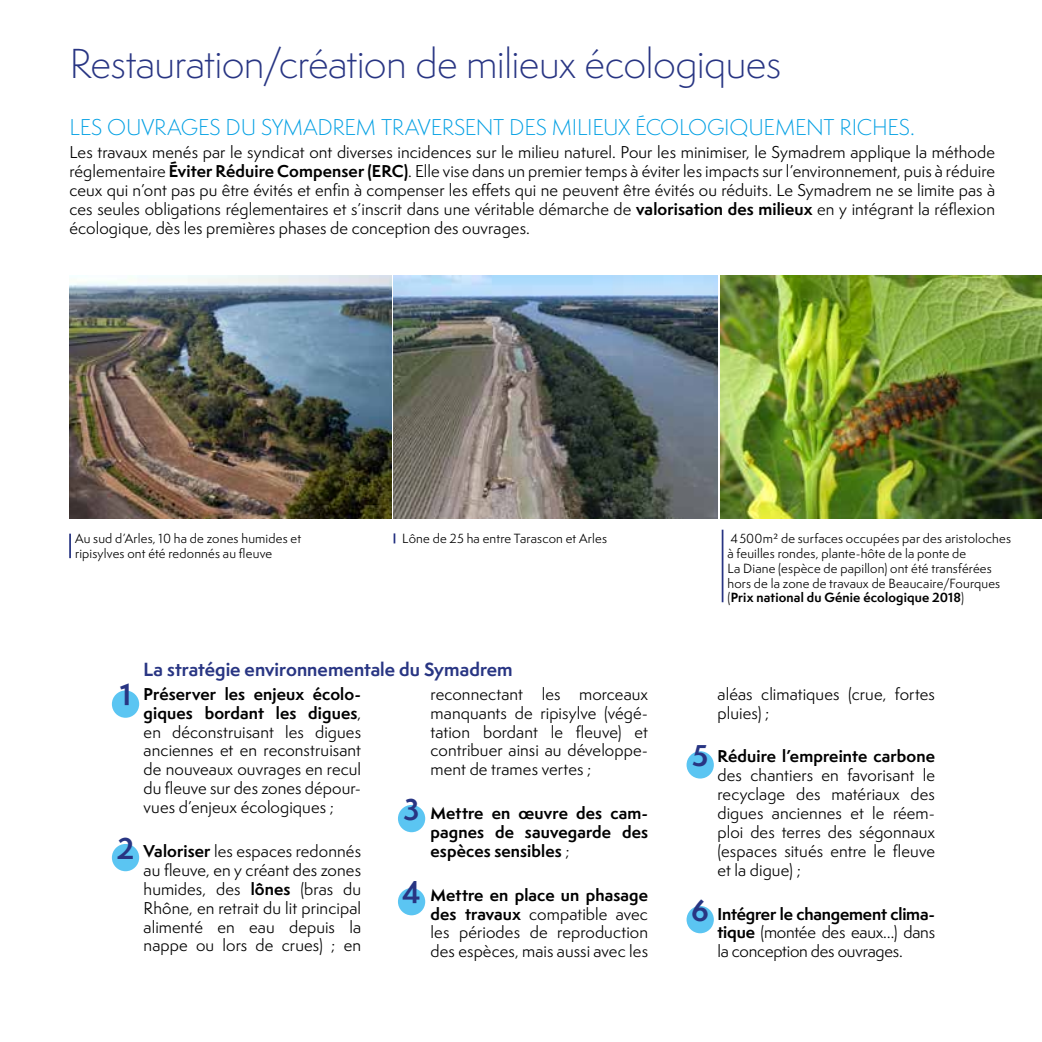
<style>
.page{position:relative;width:1042px;height:1042px;background:#fff}
.page>*{position:absolute;margin:0;border:0;box-sizing:border-box;transform-origin:0 0}
.t1{font:300 38.5px "Semplicita Pro";letter-spacing:-.02em;color:#283583}
.t2{font:700 28px "Semplicita Pro";color:#283583}
.t3{font:300 21px "Semplicita Pro";letter-spacing:-.01em;color:#009fe3}
.t4{font:700 17.5px "Semplicita Pro";letter-spacing:.005em;color:#283583}
.t5{font:15.75px/18.9px "Semplicita Pro";letter-spacing:.005em;color:#000;text-align:justify}
.t6{font:700 15.75px/18.9px "Semplicita Pro";letter-spacing:.01em;color:#000;text-align:justify}
.t7{font:12.25px/14.7px "Semplicita Pro";letter-spacing:.015em;color:#000}
.s1{font-weight:700}
.s2{font-weight:400}
</style>
<div class="page">
<img style="left:720px;top:275px;width:322px;height:243px">
<img style="left:394px;top:275px;width:324px;height:243px">
<img style="left:69px;top:275px;width:322px;height:243px">
<hr style="left:69px;top:534px;width:2px;height:24px;background:#283583">
<hr style="left:722px;top:530px;width:1px;height:72px;background:#283583">
<svg style="left:393px;top:533px;width:2px;height:10px"></svg>
<div style="left:112px;top:690px;width:27px;height:28px;background:#5bc5f2;border-radius:50%"></div>
<div style="left:686px;top:751px;width:28px;height:27px;background:#5bc5f2;border-radius:50%"></div>
<div style="left:686px;top:906px;width:28px;height:27px;background:#5bc5f2;border-radius:50%"></div>
<div style="left:112px;top:844px;width:27px;height:27px;background:#5bc5f2;border-radius:50%"></div>
<div style="left:398px;top:805px;width:27px;height:27px;background:#5bc5f2;border-radius:50%"></div>
<div style="left:398px;top:888px;width:27px;height:27px;background:#5bc5f2;border-radius:50%"></div>
<h1 class="t1" style="left:69px;top:38px;width:713px">Restauration/création de milieux écologiques</h1>
<h3 class="t3" style="left:69px;top:113px;width:847px">LES OUVRAGES DU SYMADREM TRAVERSENT DES MILIEUX ÉCOLOGIQUEMENT RICHES.</h3>
<p class="t5" style="left:69px;top:143px;width:927px">Les travaux menés par le syndicat ont diverses incidences sur le milieu naturel. Pour les minimiser, le Symadrem applique la méthode réglementaire <span class="s1">Éviter Réduire Compenser (ERC)</span>. Elle vise dans un premier temps à éviter les impacts sur l’environnement, puis à réduire ceux qui n’ont pas pu être évités et enfin à compenser les effets qui ne peuvent être évités ou réduits. Le Symadrem ne se limite pas à ces seules obligations réglementaires et s’inscrit dans une véritable démarche de <span class="s1">valorisation des milieux</span> en y intégrant la réflexion écologique, dès les premières phases de conception des ouvrages.</p>
<p class="t7" style="left:75px;top:531px;width:228px">Au sud d’Arles, 10 ha de zones humides et ripisylves ont été redonnés au fleuve</p>
<p class="t7" style="left:727px;top:531px;width:285px">4500m2 de surfaces occupées par des aristoloches à feuilles rondes, plante-hôte de la ponte de<br>La Diane (espèce de papillon) ont été transférées hors de la zone de travaux de Beaucaire/Fourques (<span class="s1">Prix national du Génie écologique 2018</span>)</p>
<p class="t7" style="left:402px;top:531px;width:206px">Lône de 25 ha entre Tarascon et Arles</p>
<h2 class="t2" style="left:120px;top:674px;width:13px">1</h2>
<h2 class="t2" style="left:117px;top:827px;width:19px">2</h2>
<p class="t4" style="left:144px;top:656px;width:370px">La stratégie environnementale du Symadrem</p>
<p class="t5" style="left:144px;top:684px;width:219px"><span class="s1">Préserver les enjeux écolo&shy;giques bordant les digues</span>, en déconstruisant les digues anciennes et en reconstruisant de nouveaux ouvrages en recul du fleuve sur des zones dépour&shy;vues d’enjeux écologiques ;</p>
<p class="t5" style="left:144px;top:841px;width:219px"><span class="s1">Valoriser</span> les espaces redonnés au fleuve, en y créant des zones humides, des <span class="s1">lônes</span> (bras du Rhône, en retrait du lit principal alimenté en eau depuis la nappe ou lors de crues) ; en</p>
<p class="t5" style="left:430px;top:684px;width:219px">reconnectant les morceaux manquants de ripisylve (végé&shy;tation bordant le fleuve) et contribuer ainsi au développe&shy;ment de trames vertes ;</p>
<p class="t6" style="left:430px;top:803px;width:219px">Mettre en œuvre des cam&shy;pagnes de sauvegarde des espèces sensibles <span class="s2">;</span></p>
<p class="t5" style="left:430px;top:885px;width:219px"><span class="s1">Mettre en place un phasage des travaux</span> compatible avec les périodes de reproduction des espèces, mais aussi avec les</p>
<h2 class="t2" style="left:403px;top:788px;width:17px">3</h2>
<h2 class="t2" style="left:402px;top:871px;width:20px">4</h2>
<h2 class="t2" style="left:692px;top:734px;width:18px">5</h2>
<h2 class="t2" style="left:691px;top:889px;width:19px">6</h2>
<p class="t5" style="left:717px;top:684px;width:219px">aléas climatiques (crue, fortes pluies) ;</p>
<p class="t6" style="left:717px;top:747px;width:219px">Réduire l’empreinte carbone</p>
<p class="t5" style="left:717px;top:766px;width:219px">des chantiers en favorisant le recyclage des matériaux des digues anciennes et le réem&shy;ploi des terres des ségonnaux (espaces situés entre le fleuve et la digue) ;</p>
<p class="t5" style="left:717px;top:904px;width:219px"><span class="s1">Intégrer le changement clima&shy;tique</span> (montée des eaux…) dans la conception des ouvrages.</p>
</div>
